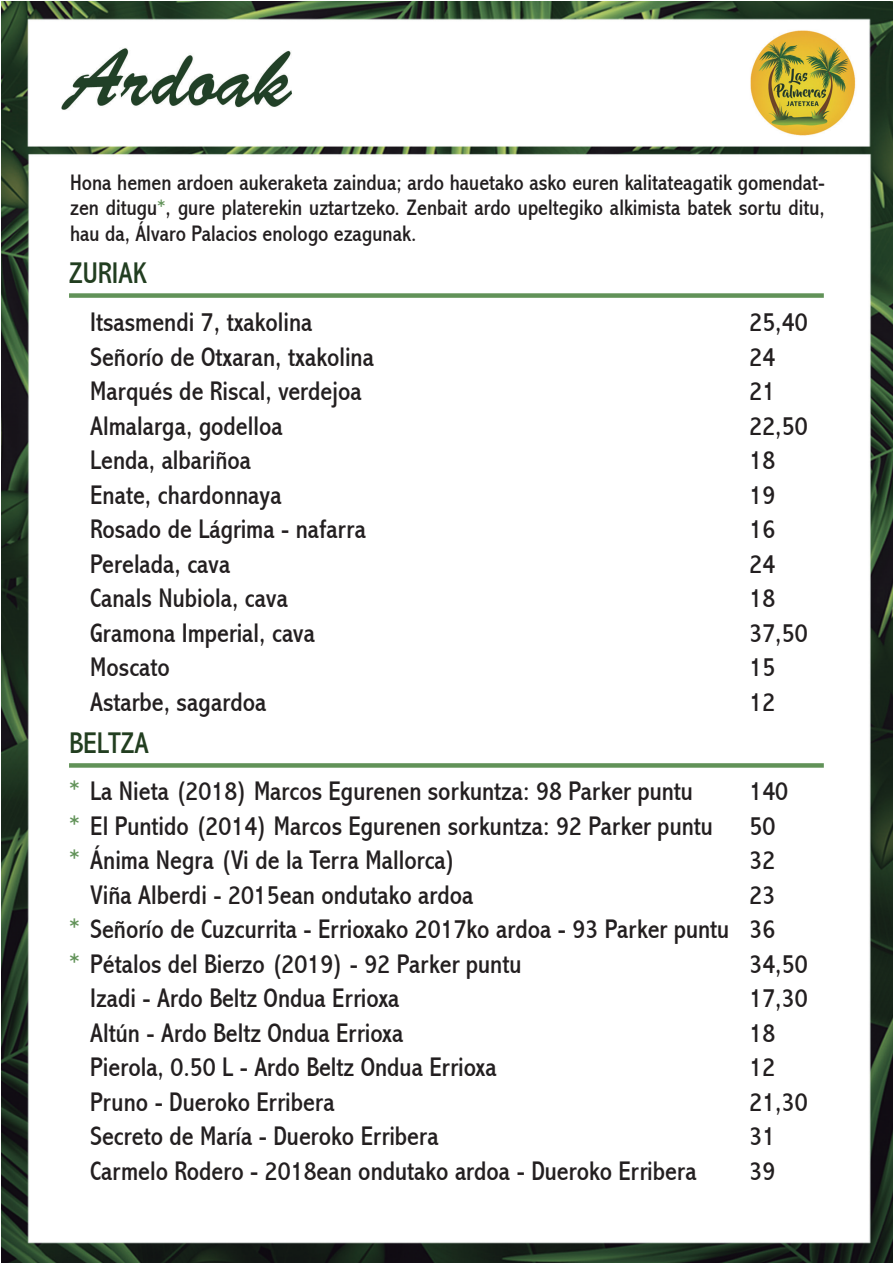
<style>
.page{position:relative;width:893px;height:1263px;background:#fff}
.page>*{position:absolute;margin:0;border:0;box-sizing:border-box;transform-origin:0 0}
.t1{font:condensed 30px "Abadi";color:#223e20}
.t2{font:condensed 27px "Abadi";color:#231f20}
.t3{font:condensed 22.5px/25.5px "Abadi";color:#231f20;text-align:justify}
.s1{color:#619258}
.s2{font-size:28.5px;color:#619258}
</style>
<div class="page">
<img style="left:1px;top:1px;width:892px;height:1262px">
<div style="left:69px;top:293px;width:755px;height:5px;background:#619258"></div>
<div style="left:69px;top:763px;width:755px;height:5px;background:#619258"></div>
<p class="t3" style="left:70px;top:170px;width:756px">Hona hemen ardoen aukeraketa zaindua; ardo hauetako asko euren kalitateagatik gomendat&shy;zen ditugu<span class="s1">*</span>, gure platerekin uztartzeko. Zenbait ardo upeltegiko alkimista batek sortu ditu, hau da, Álvaro Palacios enologo ezagunak.</p>
<p class="t1" style="left:69px;top:256px;width:79px">ZURIAK</p>
<p class="t2" style="left:90px;top:307px;width:224px">Itsasmendi 7, txakolina</p>
<p class="t2" style="left:749px;top:307px;width:60px">25,40</p>
<p class="t2" style="left:90px;top:341px;width:285px">Señorío de Otxaran, txakolina</p>
<p class="t2" style="left:749px;top:341px;width:27px">24</p>
<p class="t2" style="left:90px;top:376px;width:273px">Marqués de Riscal, verdejoa</p>
<p class="t2" style="left:749px;top:376px;width:27px">21</p>
<p class="t2" style="left:90px;top:410px;width:194px">Almalarga, godelloa</p>
<p class="t2" style="left:749px;top:410px;width:60px">22,50</p>
<p class="t2" style="left:90px;top:445px;width:162px">Lenda, albariñoa</p>
<p class="t2" style="left:749px;top:445px;width:27px">18</p>
<p class="t2" style="left:90px;top:479px;width:193px">Enate, chardonnaya</p>
<p class="t2" style="left:749px;top:479px;width:27px">19</p>
<p class="t2" style="left:90px;top:514px;width:277px">Rosado de Lágrima - nafarra</p>
<p class="t2" style="left:749px;top:514px;width:27px">16</p>
<p class="t2" style="left:90px;top:548px;width:142px">Perelada, cava</p>
<p class="t2" style="left:749px;top:548px;width:27px">24</p>
<p class="t2" style="left:90px;top:583px;width:199px">Canals Nubiola, cava</p>
<p class="t2" style="left:749px;top:583px;width:27px">18</p>
<p class="t2" style="left:90px;top:617px;width:226px">Gramona Imperial, cava</p>
<p class="t2" style="left:749px;top:617px;width:60px">37,50</p>
<p class="t2" style="left:90px;top:652px;width:81px">Moscato</p>
<p class="t2" style="left:749px;top:652px;width:27px">15</p>
<p class="t2" style="left:90px;top:686px;width:178px">Astarbe, sagardoa</p>
<p class="t2" style="left:749px;top:686px;width:27px">12</p>
<p class="t1" style="left:69px;top:726px;width:81px">BELTZA</p>
<p class="t2" style="left:69px;top:775px;width:625px"><span class="s2">*</span> La Nieta (2018) Marcos Egurenen sorkuntza: 98 Parker puntu</p>
<p class="t2" style="left:749px;top:775px;width:40px">140</p>
<p class="t2" style="left:69px;top:810px;width:645px"><span class="s2">*</span> El Puntido (2014) Marcos Egurenen sorkuntza: 92 Parker puntu</p>
<p class="t2" style="left:749px;top:810px;width:27px">50</p>
<p class="t2" style="left:69px;top:844px;width:388px"><span class="s2">*</span> Ánima Negra (Vi de la Terra Mallorca)</p>
<p class="t2" style="left:749px;top:844px;width:27px">32</p>
<p class="t2" style="left:90px;top:879px;width:385px">Viña Alberdi - 2015ean ondutako ardoa</p>
<p class="t2" style="left:749px;top:879px;width:27px">23</p>
<p class="t2" style="left:69px;top:913px;width:708px"><span class="s2">*</span> Señorío de Cuzcurrita - Errioxako 2017ko ardoa - 93 Parker puntu 36</p>
<p class="t2" style="left:69px;top:948px;width:454px"><span class="s2">*</span> Pétalos del Bierzo (2019) - 92 Parker puntu</p>
<p class="t2" style="left:749px;top:948px;width:60px">34,50</p>
<p class="t2" style="left:90px;top:982px;width:311px">Izadi - Ardo Beltz Ondua Errioxa</p>
<p class="t2" style="left:749px;top:982px;width:60px">17,30</p>
<p class="t2" style="left:90px;top:1017px;width:315px">Altún - Ardo Beltz Ondua Errioxa</p>
<p class="t2" style="left:749px;top:1017px;width:27px">18</p>
<p class="t2" style="left:90px;top:1051px;width:408px">Pierola, 0.50 L - Ardo Beltz Ondua Errioxa</p>
<p class="t2" style="left:749px;top:1051px;width:27px">12</p>
<p class="t2" style="left:90px;top:1086px;width:246px">Pruno - Dueroko Erribera</p>
<p class="t2" style="left:749px;top:1086px;width:60px">21,30</p>
<p class="t2" style="left:90px;top:1120px;width:350px">Secreto de María - Dueroko Erribera</p>
<p class="t2" style="left:749px;top:1120px;width:27px">31</p>
<p class="t2" style="left:90px;top:1155px;width:608px">Carmelo Rodero - 2018ean ondutako ardoa - Dueroko Erribera</p>
<p class="t2" style="left:749px;top:1155px;width:27px">39</p>
</div>
